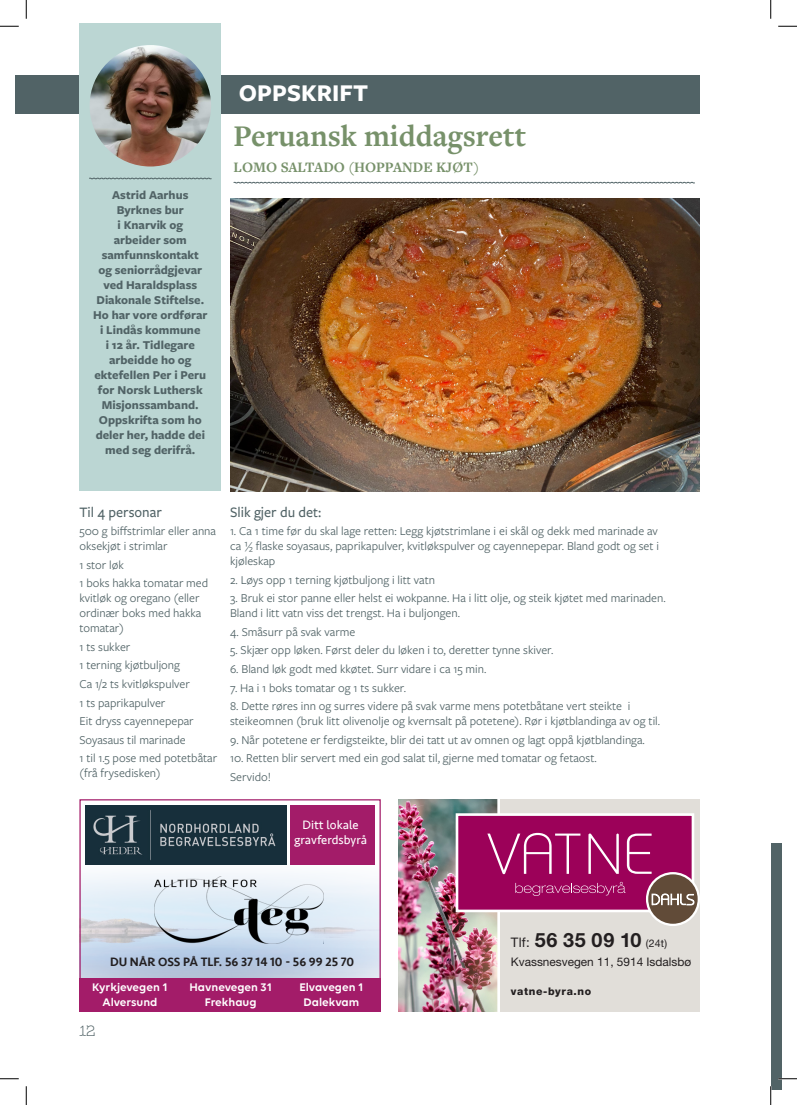
<style>
.page{position:relative;width:797px;height:1105px;background:#fff}
.page>*{position:absolute;margin:0;border:0;box-sizing:border-box;transform-origin:0 0}
.Artikkel_tittel{font:700 31.25px "Freight Text Pro";color:#77916a}
.h2{font:700 25px "Freight Sans Pro";color:#fff}
.t1{font:700 19.75px "Helvetica Neue";letter-spacing:.04em;color:#231f20}
.t2{font:500 15px "Freight Sans Pro";color:#516366}
.Artikkel_tittel-2{font:700 15px "Freight Text Pro";color:#77916a}
.t3{font:12.5px/15px "Freight Sans Pro";color:#516366}
.Undertittel{font:700 12.5px/15px "Freight Sans Pro";color:#516366;text-align:center}
.t4{font:500 12.5px "Seravek";color:#231f20}
.t5{font:12.5px/15px "Seravek";color:#fff;text-align:center}
.t6{font:12.5px "Maritime Champion";color:#516366}
.t7{font:600 11.88px/14.2px "Volte";color:#fff;text-align:center}
.t8{font:11.88px "Helvetica Neue";color:#231f20}
.t9{font:800 10.5px "Helvetica Neue";letter-spacing:.06em;color:#231f20}
.s1{font-weight:400;font-size:13.12px}
.s2{font-weight:400;font-size:10.5px}
</style>
<div class="page">
<div style="left:770px;top:843px;width:11px;height:246px;background:#516366"></div>
<svg style="left:233px;top:182px;width:462px;height:1px"></svg>
<img style="left:230px;top:198px;width:469px;height:293px">
<div style="left:16px;top:75px;width:683px;height:38px;background:#516366"></div>
<div style="left:79px;top:23px;width:142px;height:468px;background:#bbd6d3"></div>
<svg style="left:89px;top:178px;width:123px;height:1px"></svg>
<img style="left:90px;top:45px;width:121px;height:122px;border-radius:61px">
<img style="left:398px;top:799px;width:99px;height:213px">
<div style="left:498px;top:799px;width:201px;height:213px;background:#e1ded9"></div>
<hr style="left:497px;top:799px;width:3px;height:213px;background:#fff">
<div style="left:457px;top:814px;width:236px;height:97px;background:#9c0159"></div>
<svg style="left:515px;top:882px;width:110px;height:14px"></svg>
<svg style="left:627px;top:833px;width:24px;height:41px"></svg>
<svg style="left:588px;top:833px;width:30px;height:41px"></svg>
<svg style="left:487px;top:833px;width:93px;height:41px"></svg>
<div style="left:455px;top:813px;width:239px;height:99px;border:3px solid #fff"></div>
<svg style="left:646px;top:872px;width:53px;height:54px"></svg>
<div style="left:648px;top:874px;width:49px;height:50px;background:#614b38;border-radius:50%"></div>
<svg style="left:652px;top:894px;width:42px;height:11px"></svg>
<svg style="left:79px;top:799px;width:302px;height:180px"></svg>
<img style="left:85px;top:805px;width:202px;height:59px">
<div style="left:79px;top:979px;width:302px;height:33px;background:#a31c69"></div>
<div style="left:290px;top:805px;width:84px;height:59px;background:#a31c69"></div>
<svg style="left:154px;top:875px;width:168px;height:70px"></svg>
<img style="left:154px;top:877px;width:170px;height:66px">
<svg style="left:0;top:25px;width:19px;height:2px"></svg>
<svg style="left:778px;top:25px;width:19px;height:2px"></svg>
<svg style="left:0;top:1078px;width:19px;height:1px"></svg>
<svg style="left:779px;top:1078px;width:18px;height:1px"></svg>
<svg style="left:25px;top:0;width:2px;height:19px"></svg>
<svg style="left:25px;top:1086px;width:2px;height:19px"></svg>
<svg style="left:770px;top:0;width:1px;height:19px"></svg>
<svg style="left:770px;top:1086px;width:1px;height:19px"></svg>
<p class="h2" style="left:239px;top:76px;width:131px">OPPSKRIFT</p>
<p class="Undertittel" style="left:93px;top:187px;width:116px">Astrid Aarhus<br>Byrknes bur<br>i Knarvik og arbeider som samfunnskontakt<br>og seniorrådgjevar ved Haraldsplass<br>Diakonale Stiftelse.<br>Ho har vore ordførar i Lindås kommune<br>i 12 år. Tidlegare arbeidde ho og ektefellen Per i Peru for Norsk Luthersk<br>Misjonssamband.<br>Oppskrifta som ho deler her, hadde dei med seg derifrå.</p>
<p class="Artikkel_tittel" style="left:234px;top:115px;width:294px">Peruansk middagsrett</p>
<p class="Artikkel_tittel-2" style="left:234px;top:157px;width:247px">LOMO SALTADO (HOPPANDE KJØT)</p>
<p class="t2" style="left:79px;top:502px;width:84px">Til 4 personar</p>
<p class="t3" style="left:79px;top:523px;width:138px">500 g biffstrimlar eller anna oksekjøt i strimlar</p>
<p class="t3" style="left:79px;top:557px;width:46px">1 stor løk</p>
<p class="t3" style="left:79px;top:575px;width:130px">1 boks hakka tomatar med kvitløk og oregano (eller ordinær boks med hakka tomatar)</p>
<p class="t3" style="left:79px;top:639px;width:52px">1 ts sukker</p>
<p class="t3" style="left:79px;top:657px;width:102px">1 terning kjøtbuljong</p>
<p class="t3" style="left:79px;top:676px;width:112px">Ca 1/2 ts kvitløkspulver</p>
<p class="t3" style="left:79px;top:694px;width:87px">1 ts paprikapulver</p>
<p class="t3" style="left:79px;top:713px;width:116px">Eit dryss cayennepepar</p>
<p class="t3" style="left:79px;top:731px;width:108px">Soyasaus til marinade</p>
<p class="t3" style="left:79px;top:750px;width:139px">1 til 1.5 pose med potetbåtar (frå frysedisken)</p>
<p class="t2" style="left:230px;top:502px;width:93px">Slik gjer du det:</p>
<p class="t3" style="left:230px;top:523px;width:430px;text-align:justify">1. Ca 1 time før du skal lage retten: Legg kjøtstrimlane i ei skål og dekk med marinade av ca ½ flaske soyasaus, paprikapulver, kvitløkspulver og cayennepepar. Bland godt og set i kjøleskap</p>
<p class="t3" style="left:230px;top:572px;width:206px">2. Løys opp 1 terning kjøtbuljong i litt vatn</p>
<p class="t3" style="left:230px;top:590px;width:437px">3. Bruk ei stor panne eller helst ei wokpanne. Ha i litt olje, og steik kjøtet med marinaden.<br>Bland i litt vatn viss det trengst. Ha i buljongen.</p>
<p class="t3" style="left:230px;top:624px;width:127px">4. Småsurr på svak varme</p>
<p class="t3" style="left:230px;top:642px;width:325px">5. Skjær opp løken. Først deler du løken i to, deretter tynne skiver.</p>
<p class="t3" style="left:230px;top:661px;width:258px">6. Bland løk godt med kkøtet. Surr vidare i ca 15 min.</p>
<p class="t3" style="left:230px;top:679px;width:177px">7. Ha i 1 boks tomatar og 1 ts sukker.</p>
<p class="t3" style="left:230px;top:698px;width:431px">8. Dette røres inn og surres videre på svak varme mens potetbåtane vert steikte i steikeomnen (bruk litt olivenolje og kvernsalt på potetene). Rør i kjøtblandinga av og til.</p>
<p class="t3" style="left:230px;top:731px;width:416px">9. Når potetene er ferdigsteikte, blir dei tatt ut av omnen og lagt oppå kjøtblandinga.</p>
<p class="t3" style="left:230px;top:750px;width:368px">10. Retten blir servert med ein god salat til, gjerne med tomatar og fetaost.</p>
<p class="t3" style="left:230px;top:769px;width:42px">Servido!</p>
<p class="t5" style="left:294px;top:817px;width:75px">Ditt lokale gravferdsbyrå</p>
<p class="t4" style="left:110px;top:954px;width:246px">DU NÅR OSS PÅ TLF. 56 37 14 10 - 56 99 25 70</p>
<p class="t7" style="left:92px;top:980px;width:77px">Kyrkjevegen 1<br>Alversund</p>
<p class="t7" style="left:189px;top:980px;width:84px">Havnevegen 31<br>Frekhaug</p>
<p class="t7" style="left:299px;top:980px;width:65px">Elvavegen 1<br>Dalekvam</p>
<p class="t6" style="left:79px;top:1021px;width:18px">12</p>
<p class="t1" style="left:511px;top:928px;width:158px"><span class="s1">Tlf:</span> 56 35 09 10 <span class="s2">(24t)</span></p>
<p class="t8" style="left:511px;top:954px;width:182px">Kvassnesvegen 11, 5914 Isdalsbø</p>
<p class="t9" style="left:511px;top:985px;width:82px">vatne-byra.no</p>
</div>
